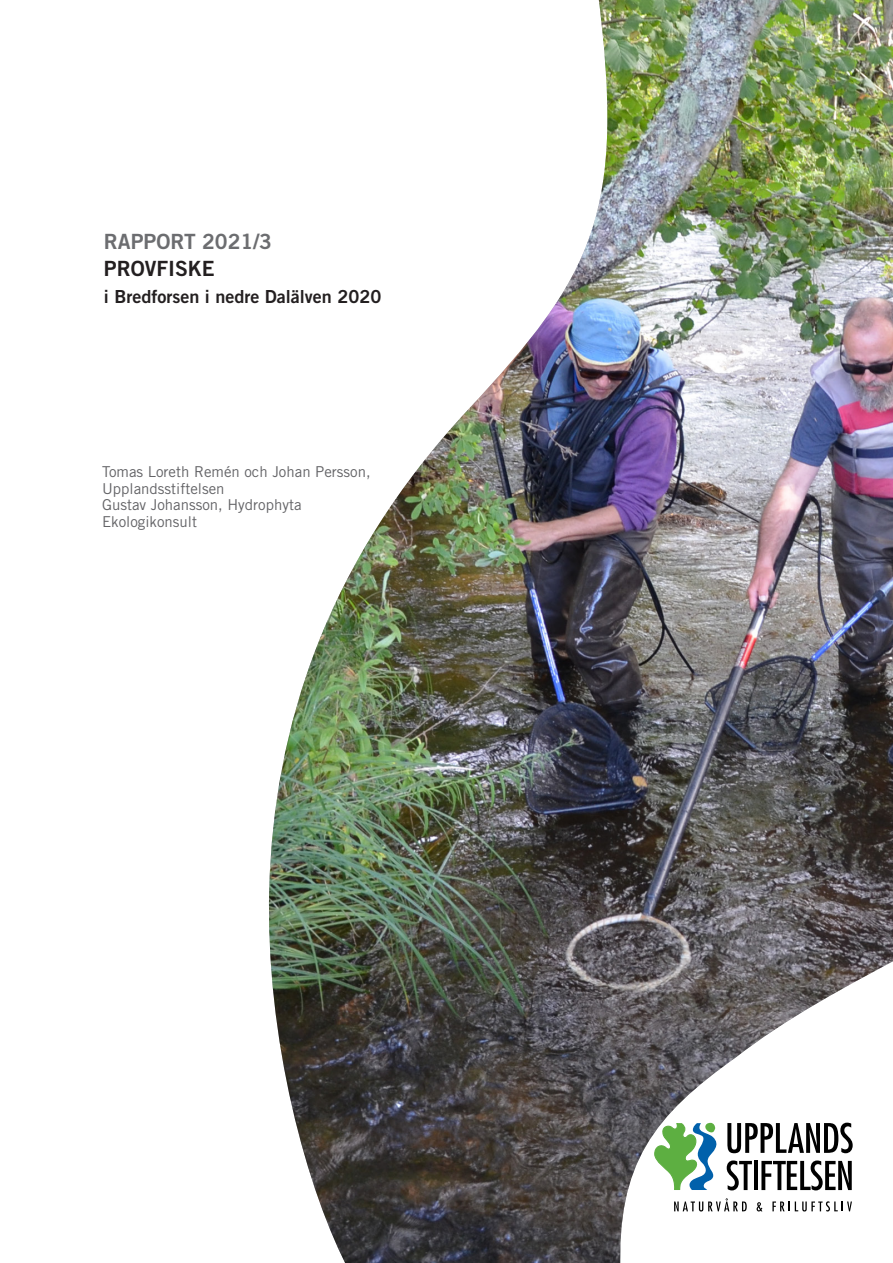
<style>
.page{position:relative;width:893px;height:1263px;background:#fff}
.page>*{position:absolute;margin:0;border:0;box-sizing:border-box;transform-origin:0 0}
.t1{font:21px "Trade Gothic LT Std Bd 2";color:#6c6d70}
.t2{font:21px "Trade Gothic LT Std Bd 2";color:#231f20}
.t3{font:18px "Trade Gothic LT Std Bd 2";color:#231f20}
.t4{font:15px/16.5px "Trade Gothic LT Std";color:#636366}
</style>
<div class="page">
<img style="left:268px;top:0;width:625px;height:1263px">
<h1 class="t1" style="left:104px;top:229px;width:170px">RAPPORT 2021/3</h1>
<h1 class="t2" style="left:104px;top:256px;width:112px">PROVFISKE</h1>
<p class="t3" style="left:104px;top:286px;width:279px">i Bredforsen i nedre Dalälven 2020</p>
<p class="t4" style="left:102px;top:463px;width:270px">Tomas Loreth Remén och Johan Persson,<br>Upplandsstiftelsen<br>Gustav Johansson, Hydrophyta<br>Ekologikonsult</p>
</div>
